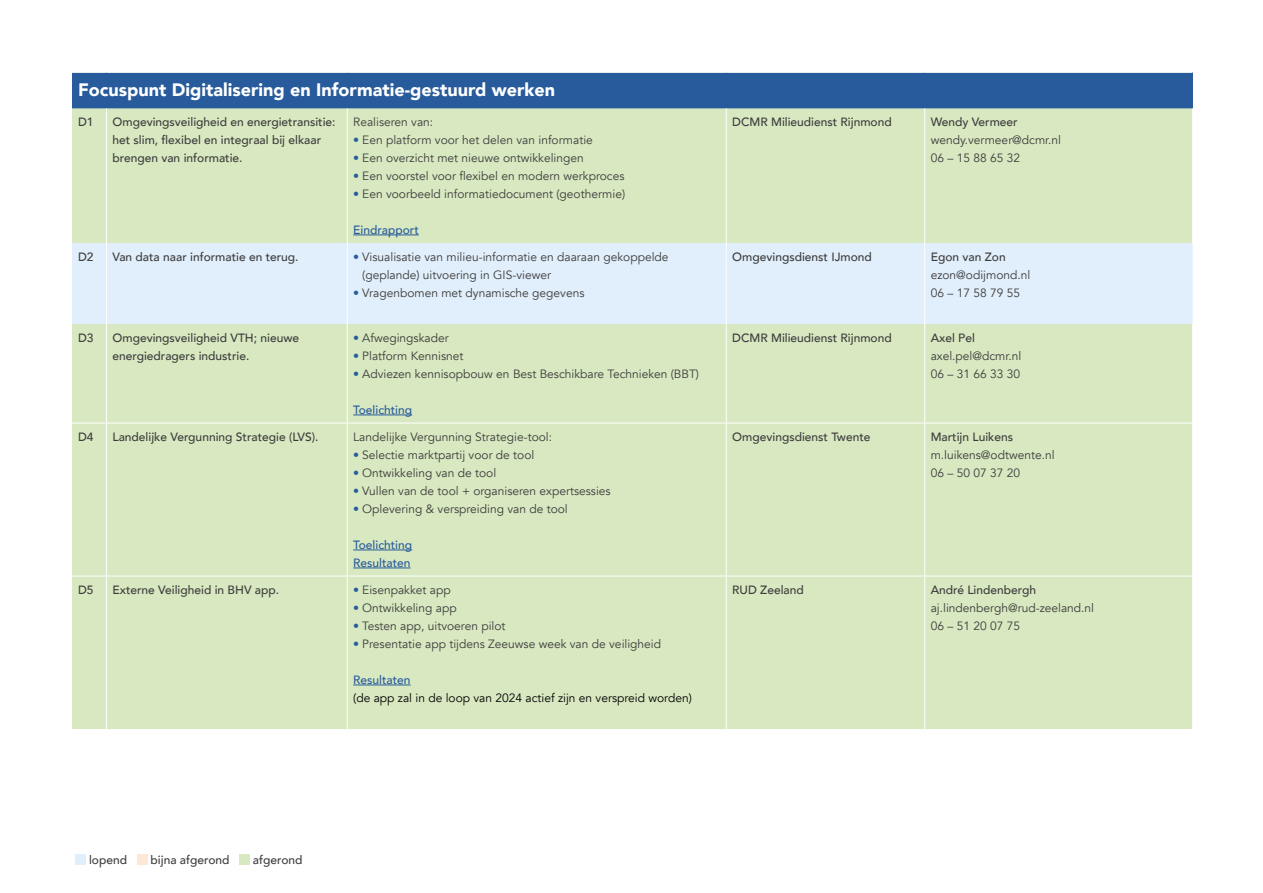
<style>
.page{position:relative;width:1263px;height:893px;background:#fff}
.page>*{position:absolute;margin:0;border:0;box-sizing:border-box;transform-origin:0 0}
.t1{font:900 18px "Avenir";color:#fff}
.t2{font:12px/18px "Avenir";color:#3c3c3b}
.t3{font:500 12px/18px "Avenir";color:#3c3c3b}
.t4{font:500 12px/18px "Avenir";color:#275b9b}
.t5{font:12px "Avenir";color:#000}
.s1{font-weight:800;color:#275b9b}
</style>
<div class="page">
<div style="left:76px;top:854px;width:10px;height:10px;background:#e1eefb"></div>
<div style="left:137px;top:854px;width:10px;height:10px;background:#fde8d5"></div>
<div style="left:239px;top:854px;width:11px;height:10px;background:#d8e8c1"></div>
<div style="left:72px;top:72px;width:1120px;height:36px;background:#275b9b"></div>
<div style="left:72px;top:108px;width:1120px;height:621px;background:#d8e8c1"></div>
<div style="left:72px;top:243px;width:1120px;height:81px;background:#e1eefb"></div>
<hr style="left:72px;top:72px;width:34px;height:1px;background:#fff">
<hr style="left:106px;top:72px;width:241px;height:1px;background:#fff">
<hr style="left:347px;top:72px;width:379px;height:1px;background:#fff">
<hr style="left:726px;top:72px;width:199px;height:1px;background:#fff">
<hr style="left:925px;top:72px;width:267px;height:1px;background:#fff">
<hr style="left:106px;top:108px;width:1px;height:135px;background:#fff">
<hr style="left:347px;top:108px;width:1px;height:135px;background:#fff">
<hr style="left:726px;top:108px;width:1px;height:135px;background:#fff">
<hr style="left:924px;top:108px;width:1px;height:135px;background:#fff">
<hr style="left:106px;top:243px;width:1px;height:81px;background:#fff">
<hr style="left:347px;top:243px;width:1px;height:81px;background:#fff">
<hr style="left:726px;top:243px;width:1px;height:81px;background:#fff">
<hr style="left:924px;top:243px;width:1px;height:81px;background:#fff">
<hr style="left:106px;top:324px;width:1px;height:99px;background:#fff">
<hr style="left:347px;top:324px;width:1px;height:99px;background:#fff">
<hr style="left:726px;top:324px;width:1px;height:99px;background:#fff">
<hr style="left:924px;top:324px;width:1px;height:99px;background:#fff">
<hr style="left:106px;top:423px;width:1px;height:153px;background:#fff">
<hr style="left:347px;top:423px;width:1px;height:153px;background:#fff">
<hr style="left:726px;top:423px;width:1px;height:153px;background:#fff">
<hr style="left:924px;top:423px;width:1px;height:153px;background:#fff">
<hr style="left:106px;top:576px;width:1px;height:153px;background:#fff">
<hr style="left:347px;top:576px;width:1px;height:153px;background:#fff">
<hr style="left:726px;top:576px;width:1px;height:153px;background:#fff">
<hr style="left:924px;top:576px;width:1px;height:153px;background:#fff">
<hr style="left:72px;top:423px;width:34px;height:1px;background:#fff">
<hr style="left:106px;top:423px;width:241px;height:1px;background:#fff">
<hr style="left:347px;top:423px;width:379px;height:1px;background:#fff">
<hr style="left:726px;top:423px;width:199px;height:1px;background:#fff">
<hr style="left:925px;top:423px;width:268px;height:1px;background:#fff">
<hr style="left:72px;top:576px;width:34px;height:1px;background:#fff">
<hr style="left:106px;top:576px;width:241px;height:1px;background:#fff">
<hr style="left:347px;top:576px;width:379px;height:1px;background:#fff">
<hr style="left:726px;top:576px;width:199px;height:1px;background:#fff">
<hr style="left:925px;top:576px;width:268px;height:1px;background:#fff">
<hr style="left:353px;top:235px;width:66px;height:1px;background:#275b9b">
<hr style="left:353px;top:415px;width:59px;height:1px;background:#275b9b">
<hr style="left:353px;top:550px;width:59px;height:1px;background:#275b9b">
<hr style="left:353px;top:568px;width:58px;height:1px;background:#275b9b">
<hr style="left:353px;top:685px;width:58px;height:1px;background:#275b9b">
<h1 class="t1" style="left:78px;top:74px;width:478px">Focuspunt Digitalisering en Informatie-gestuurd werken</h1>
<p class="t3" style="left:78px;top:112px;width:17px">D1</p>
<p class="t3" style="left:112px;top:112px;width:225px">Omgevingsveiligheid en energietransitie: het slim, flexibel en integraal bij elkaar brengen van informatie.</p>
<p class="t2" style="left:353px;top:113px;width:82px">Realiseren van:</p>
<p class="t2" style="left:353px;top:131px;width:241px"><span class="s1">•</span> Een platform voor het delen van informatie</p>
<p class="t2" style="left:353px;top:149px;width:232px"><span class="s1">•</span> Een overzicht met nieuwe ontwikkelingen</p>
<p class="t2" style="left:353px;top:167px;width:273px"><span class="s1">•</span> Een voorstel voor flexibel en modern werkproces</p>
<p class="t2" style="left:353px;top:185px;width:273px"><span class="s1">•</span> Een voorbeeld informatiedocument (geothermie)</p>
<p class="t4" style="left:353px;top:220px;width:67px">Eindrapport</p>
<p class="t3" style="left:78px;top:247px;width:17px">D2</p>
<p class="t3" style="left:113px;top:247px;width:188px">Van data naar informatie en terug.</p>
<p class="t2" style="left:362px;top:248px;width:308px;text-indent:-9px"><span class="s1">•</span> Visualisatie van milieu-informatie en daaraan gekoppelde (geplande) uitvoering in GIS-viewer</p>
<p class="t2" style="left:353px;top:284px;width:233px"><span class="s1">•</span> Vragenbomen met dynamische gegevens</p>
<p class="t3" style="left:78px;top:328px;width:17px">D3</p>
<p class="t3" style="left:113px;top:328px;width:188px">Omgevingsveiligheid VTH; nieuwe energiedragers industrie.</p>
<p class="t2" style="left:353px;top:329px;width:97px"><span class="s1">•</span> Afwegingskader</p>
<p class="t2" style="left:353px;top:347px;width:112px"><span class="s1">•</span> Platform Kennisnet</p>
<p class="t2" style="left:353px;top:365px;width:347px"><span class="s1">•</span> Adviezen kennisopbouw en Best Beschikbare Technieken (BBT)</p>
<p class="t4" style="left:353px;top:400px;width:60px">Toelichting</p>
<p class="t3" style="left:78px;top:427px;width:17px">D4</p>
<p class="t3" style="left:113px;top:427px;width:207px">Landelijke Vergunning Strategie (LVS).</p>
<p class="t2" style="left:353px;top:428px;width:200px">Landelijke Vergunning Strategie-tool:</p>
<p class="t2" style="left:353px;top:446px;width:183px"><span class="s1">•</span> Selectie marktpartij voor de tool</p>
<p class="t2" style="left:353px;top:464px;width:145px"><span class="s1">•</span> Ontwikkeling van de tool</p>
<p class="t2" style="left:353px;top:482px;width:259px"><span class="s1">•</span> Vullen van de tool + organiseren expertsessies</p>
<p class="t2" style="left:353px;top:500px;width:216px"><span class="s1">•</span> Oplevering &amp; verspreiding van de tool</p>
<p class="t4" style="left:353px;top:535px;width:60px">Toelichting<br>Resultaten</p>
<p class="t3" style="left:78px;top:580px;width:17px">D5</p>
<p class="t3" style="left:113px;top:580px;width:168px">Externe Veiligheid in BHV app.</p>
<p class="t2" style="left:353px;top:581px;width:99px"><span class="s1">•</span> Eisenpakket app</p>
<p class="t2" style="left:353px;top:599px;width:105px"><span class="s1">•</span> Ontwikkeling app</p>
<p class="t2" style="left:353px;top:617px;width:154px"><span class="s1">•</span> Testen app, uitvoeren pilot</p>
<p class="t2" style="left:353px;top:635px;width:309px"><span class="s1">•</span> Presentatie app tijdens Zeeuwse week van de veiligheid</p>
<p class="t4" style="left:353px;top:670px;width:59px">Resultaten</p>
<p class="t5" style="left:353px;top:691px;width:340px">(de app zal in de loop van 2024 actief zijn en verspreid worden)</p>
<p class="t3" style="left:732px;top:112px;width:161px">DCMR Milieudienst Rijnmond</p>
<p class="t3" style="left:931px;top:112px;width:89px">Wendy Vermeer</p>
<p class="t2" style="left:931px;top:131px;width:132px">wendy.vermeer@dcmr.nl<br>06 – 15 88 65 32</p>
<p class="t3" style="left:732px;top:247px;width:141px">Omgevingsdienst IJmond</p>
<p class="t3" style="left:931px;top:247px;width:76px">Egon van Zon</p>
<p class="t2" style="left:931px;top:266px;width:101px">ezon@odijmond.nl<br>06 – 17 58 79 55</p>
<p class="t3" style="left:732px;top:328px;width:161px">DCMR Milieudienst Rijnmond</p>
<p class="t3" style="left:931px;top:328px;width:46px">Axel Pel</p>
<p class="t2" style="left:931px;top:347px;width:92px">axel.pel@dcmr.nl<br>06 – 31 66 33 30</p>
<p class="t3" style="left:732px;top:427px;width:140px">Omgevingsdienst Twente</p>
<p class="t3" style="left:931px;top:427px;width:84px">Martijn Luikens</p>
<p class="t2" style="left:931px;top:446px;width:125px">m.luikens@odtwente.nl<br>06 – 50 07 37 20</p>
<p class="t3" style="left:732px;top:580px;width:73px">RUD Zeeland</p>
<p class="t3" style="left:931px;top:580px;width:107px">André Lindenbergh</p>
<p class="t2" style="left:931px;top:599px;width:165px">aj.lindenbergh@rud-zeeland.nl<br>06 – 51 20 07 75</p>
<p class="t3" style="left:89px;top:850px;width:40px">lopend</p>
<p class="t3" style="left:151px;top:850px;width:80px">bijna afgerond</p>
<p class="t3" style="left:253px;top:850px;width:51px">afgerond</p>
</div>
